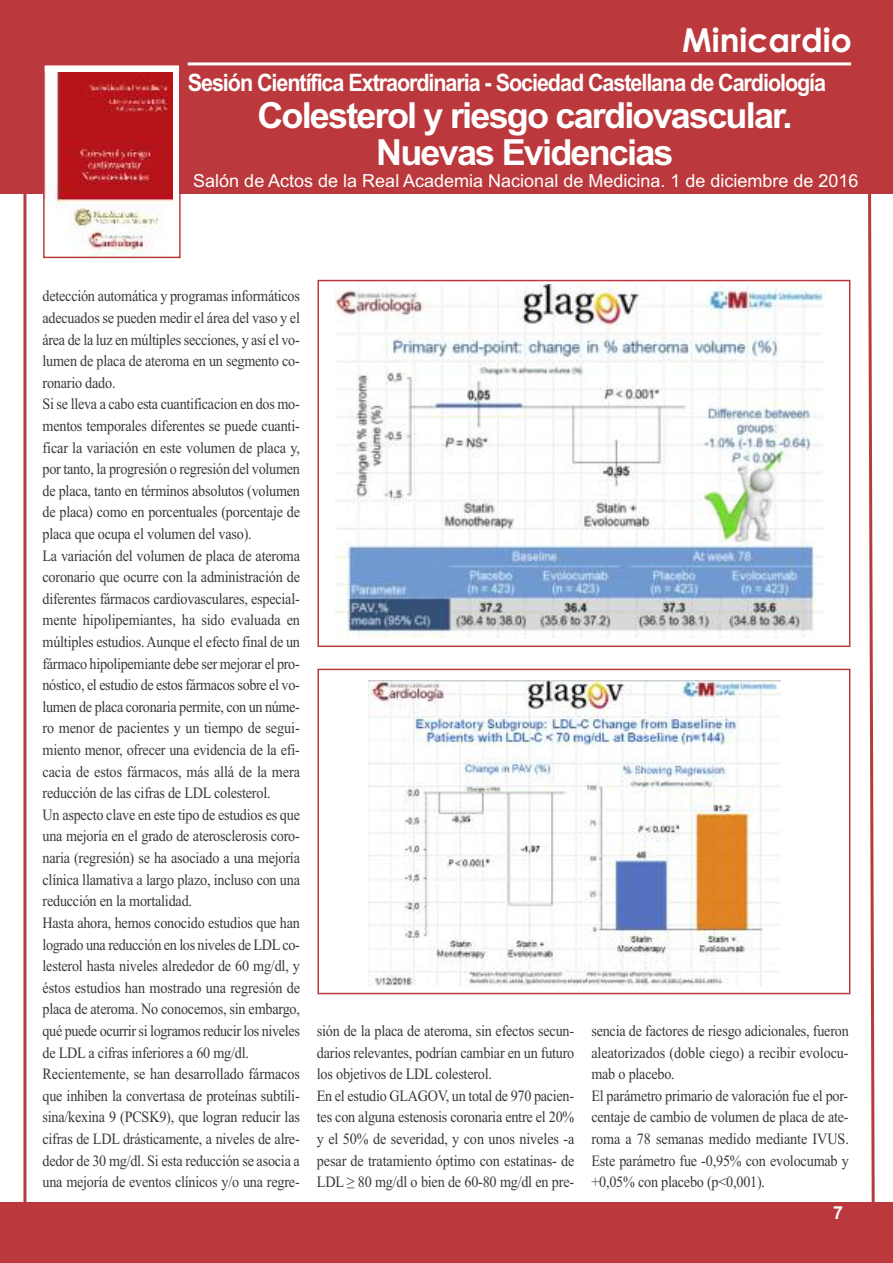
<style>
.page{position:relative;width:893px;height:1263px;background:#fff}
.page>*{position:absolute;margin:0;border:0;box-sizing:border-box;transform-origin:0 0}
.t1{font:700 36px/37.2px "Arial";letter-spacing:-.05em;color:#fff;text-align:center}
.t2{font:700 33px "Century Gothic";color:#fff}
.t3{font:700 24px "Arial";letter-spacing:-.05em;color:#fff;scale:.9 1}
.t4{font:18px "Arial";color:#fff}
.t5{font:700 18px "Arial";color:#fff}
.t6{font:15.75px/21.6px "Times New Roman";letter-spacing:-.015em;color:#39383a;scale:.9 1}
</style>
<div class="page">
<div style="left:0;top:0;width:893px;height:194px;background:#bb393d"></div>
<hr style="left:188px;top:62px;width:663px;height:3px;background:#fff">
<hr style="left:23px;top:179px;width:3px;height:1025px;background:#bb393d">
<svg style="left:868px;top:194px;width:7px;height:1008px"></svg>
<div style="left:45px;top:65px;width:134px;height:192px;background:#fff"></div>
<img style="left:46px;top:73px;width:126px;height:182px">
<div style="left:43px;top:64px;width:138px;height:194px;border:2px solid #bb393d"></div>
<div style="left:0;top:1202px;width:893px;height:61px;background:#bb393d"></div>
<img style="left:335px;top:285px;width:491px;height:352px">
<div style="left:317px;top:280px;width:533px;height:367px;border:2px solid #bb393d"></div>
<img style="left:368px;top:681px;width:413px;height:305px">
<div style="left:317px;top:669px;width:533px;height:325px;border:2px solid #bb393d"></div>
<h2 class="t2" style="left:682px;top:21px;width:171px">Minicardio</h2>
<h3 class="t3" style="left:188px;top:68px;width:711px">Sesión Científica Extraordinaria - Sociedad Castellana de Cardiología</h3>
<h1 class="t1" style="left:257px;top:97px;width:537px">Colesterol y riesgo cardiovascular.<br>Nuevas Evidencias</h1>
<p class="t4" style="left:193px;top:170px;width:667px">Salón de Actos de la Real Academia Nacional de Medicina. 1 de diciembre de 2016</p>
<p class="t6" style="left:42px;top:285px;width:288px">detección automática y programas informáticos adecuados se pueden medir el área del vaso y el área de la luz en múltiples secciones, y así el vo&shy;lumen de placa de ateroma en un segmento co&shy;ronario dado.<br>Si se lleva a cabo esta cuantificacion en dos mo&shy;mentos temporales diferentes se puede cuanti&shy;ficar la variación en este volumen de placa y, por tanto, la progresión o regresión del volumen de placa, tanto en términos absolutos (volumen de placa) como en porcentuales (porcentaje de placa que ocupa el volumen del vaso).<br>La variación del volumen de placa de ateroma coronario que ocurre con la administración de diferentes fármacos cardiovasculares, especial&shy;mente hipolipemiantes, ha sido evaluada en múltiples estudios.Aunque el efecto final de un fármaco hipolipemiante debe ser mejorar el pro&shy;nóstico, el estudio de estos fármacos sobre el vo&shy;lumen de placa coronaria permite, con un núme&shy;ro menor de pacientes y un tiempo de segui&shy;miento menor, ofrecer una evidencia de la efi&shy;cacia de estos fármacos, más allá de la mera reducción de las cifras de LDL colesterol.<br>Un aspecto clave en este tipo de estudios es que una mejoría en el grado de aterosclerosis coro&shy;naria (regresión) se ha asociado a una mejoría clínica llamativa a largo plazo, incluso con una reducción en la mortalidad.<br>Hasta ahora, hemos conocido estudios que han logrado una reducción en los niveles de LDL co&shy;lesterol hasta niveles alrededor de 60 mg/dl, y éstos estudios han mostrado una regresión de placa de ateroma. No conocemos, sin embargo, qué puede ocurrir si logramos reducir los niveles de LDL a cifras inferiores a 60 mg/dl.<br>Recientemente, se han desarrollado fármacos que inhiben la convertasa de proteínas subtili&shy;sina/kexina 9 (PCSK9), que logran reducir las cifras de LDL drásticamente, a niveles de alre&shy;dedor de 30 mg/dl. Si esta reducción se asocia a una mejoría de eventos clínicos y/o una regre-</p>
<p class="t6" style="left:317px;top:1020px;width:288px">sión de la placa de ateroma, sin efectos secun&shy;darios relevantes, podrían cambiar en un futuro los objetivos de LDL colesterol.<br>En el estudio GLAGOV, un total de 970 pacien&shy;tes con alguna estenosis coronaria entre el 20% y el 50% de severidad, y con unos niveles -a pesar de tratamiento óptimo con estatinas- de LDL ≥ 80 mg/dl o bien de 60-80 mg/dl en pre-</p>
<p class="t6" style="left:591px;top:1020px;width:288px">sencia de factores de riesgo adicionales, fueron aleatorizados (doble ciego) a recibir evolocu&shy;mab o placebo.<br>El parámetro primario de valoración fue el por&shy;centaje de cambio de volumen de placa de ate&shy;roma a 78 semanas medido mediante IVUS.<br>Este parámetro fue -0,95% con evolocumab y +0,05% con placebo (p&lt;0,001).</p>
<p class="t5" style="left:833px;top:1202px;width:12px">7</p>
</div>
